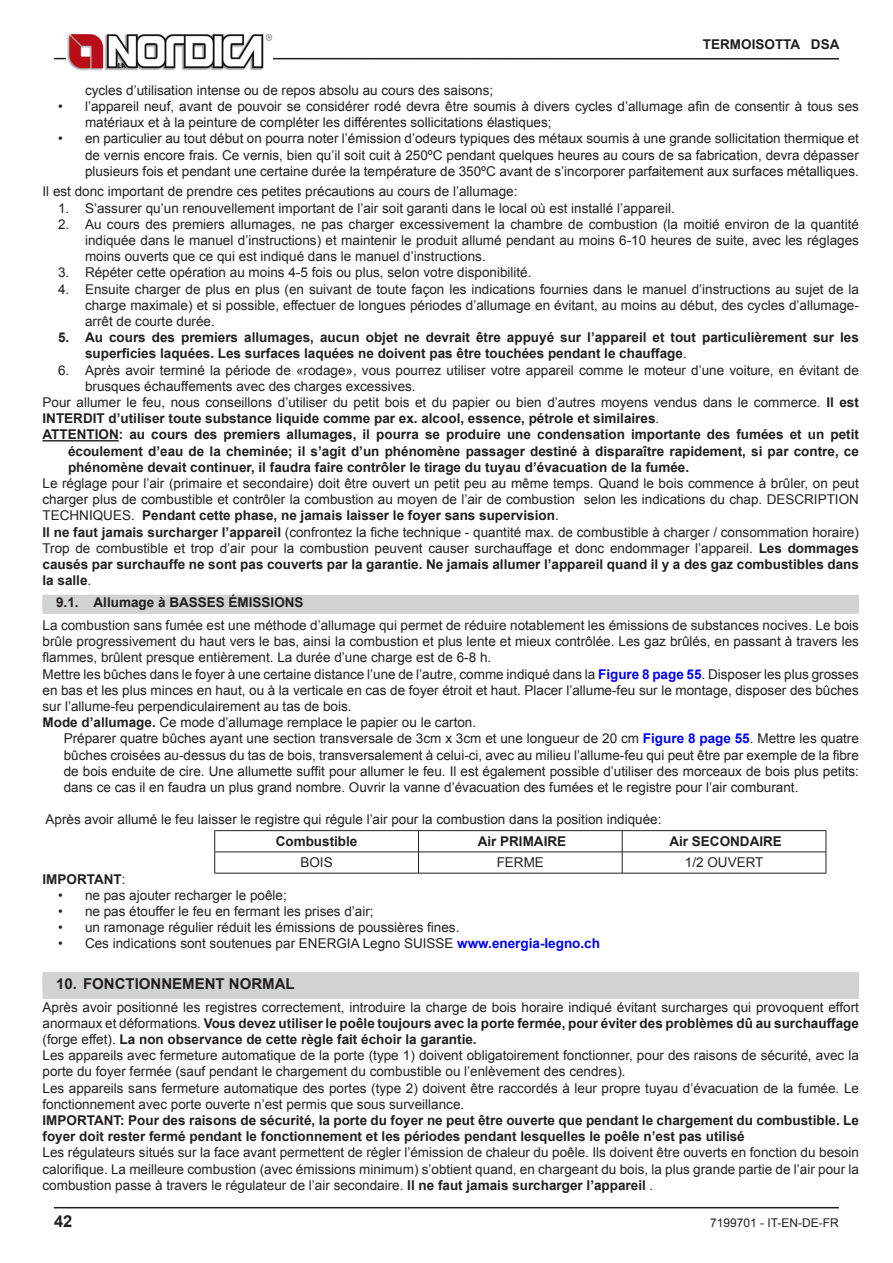
<style>
.page{position:relative;width:893px;height:1263px;background:#fff}
.page>*{position:absolute;margin:0;border:0;box-sizing:border-box;transform-origin:0 0}
.t1{font:700 16.5px "Arial";color:#231f20}
.t2{font:700 15px "Arial";color:#231f20}
.t3{font:13.5px/16.2px "Arial";color:#231f20;text-align:justify}
.t4{font:700 13.5px/16.2px "Arial";color:#231f20}
.t5{font:12px "Arial";color:#231f20}
.s1{font-weight:400}
.s2{font-weight:700}
.s3{font-weight:700;color:#00f}
</style>
<div class="page">
<hr style="left:54px;top:1207px;width:785px;height:1px;background:#231f20">
<hr style="left:54px;top:58px;width:785px;height:2px;background:#231f20">
<img style="left:66px;top:34px;width:206px;height:36px">
<hr style="left:43px;top:440px;width:76px;height:1px;background:#231f20">
<div style="left:43px;top:599px;width:816px;height:15px;background:#d1d2d4"></div>
<div style="left:43px;top:595px;width:816px;height:15px;background:#d1d2d4"></div>
<div style="left:43px;top:972px;width:816px;height:27px;background:#d1d2d4"></div>
<hr style="left:622px;top:830px;width:204px;height:1px;background:#231f20">
<hr style="left:622px;top:852px;width:204px;height:1px;background:#231f20">
<svg style="left:826px;top:831px;width:1px;height:42px"></svg>
<hr style="left:418px;top:873px;width:204px;height:1px;background:#231f20">
<hr style="left:215px;top:830px;width:203px;height:1px;background:#231f20">
<hr style="left:418px;top:830px;width:204px;height:1px;background:#231f20">
<svg style="left:622px;top:831px;width:1px;height:42px"></svg>
<svg style="left:214px;top:831px;width:1px;height:42px"></svg>
<hr style="left:215px;top:852px;width:203px;height:1px;background:#231f20">
<hr style="left:215px;top:873px;width:203px;height:1px;background:#231f20">
<svg style="left:418px;top:831px;width:1px;height:42px"></svg>
<hr style="left:418px;top:852px;width:204px;height:1px;background:#231f20">
<hr style="left:622px;top:873px;width:204px;height:1px;background:#231f20">
<p class="t4" style="left:703px;top:36px;width:138px">TERMOISOTTA DSA</p>
<p class="t3" style="left:85px;top:82px;width:410px">cycles d’utilisation intense ou de repos absolu au cours des saisons;</p>
<p class="t3" style="left:85px;top:98px;width:775px;text-indent:-27px">• l’appareil neuf, avant de pouvoir se considérer rodé devra être soumis à divers cycles d’allumage afin de consentir à tous ses matériaux et à la peinture de compléter les différentes sollicitations élastiques;</p>
<p class="t3" style="left:85px;top:131px;width:775px;text-indent:-27px">• en particulier au tout début on pourra noter l’émission d’odeurs typiques des métaux soumis à une grande sollicitation thermique et de vernis encore frais. Ce vernis, bien qu’il soit cuit à 250ºC pendant quelques heures au cours de sa fabrication, devra dépasser plusieurs fois et pendant une certaine durée la température de 350ºC avant de s’incorporer parfaitement aux surfaces métalliques.</p>
<p class="t3" style="left:43px;top:184px;width:476px">Il est donc important de prendre ces petites précautions au cours de l’allumage:</p>
<p class="t3" style="left:58px;top:200px;width:618px">1. S’assurer qu’un renouvellement important de l’air soit garanti dans le local où est installé l’appareil.</p>
<p class="t3" style="left:85px;top:216px;width:775px;text-indent:-27px">2. Au cours des premiers allumages, ne pas charger excessivement la chambre de combustion (la moitié environ de la quantité indiquée dans le manuel d’instructions) et maintenir le produit allumé pendant au moins 6-10 heures de suite, avec les réglages moins ouverts que ce qui est indiqué dans le manuel d’instructions.</p>
<p class="t3" style="left:58px;top:265px;width:475px">3. Répéter cette opération au moins 4-5 fois ou plus, selon votre disponibilité.</p>
<p class="t3" style="left:85px;top:281px;width:775px;text-indent:-27px">4. Ensuite charger de plus en plus (en suivant de toute façon les indications fournies dans le manuel d’instructions au sujet de la charge maximale) et si possible, effectuer de longues périodes d’allumage en évitant, au moins au début, des cycles d’allumage&shy;arrêt de courte durée.</p>
<p class="t4" style="left:85px;top:330px;width:775px;text-indent:-27px">5. Au cours des premiers allumages, aucun objet ne devrait être appuyé sur l’appareil et tout particulièrement sur les superficies laquées. Les surfaces laquées ne doivent pas être touchées pendant le chauffage<span class="s1">.</span></p>
<p class="t3" style="left:58px;top:362px;width:802px">6. Après avoir terminé la période de «rodage», vous pourrez utiliser votre appareil comme le moteur d’une voiture, en évitant de</p>
<p class="t3" style="left:85px;top:378px;width:332px">brusques échauffements avec des charges excessives.</p>
<p class="t3" style="left:43px;top:394px;width:818px">Pour allumer le feu, nous conseillons d’utiliser du petit bois et du papier ou bien d’autres moyens vendus dans le commerce. <span class="s2">Il est</span></p>
<p class="t4" style="left:43px;top:411px;width:618px">INTERDIT d’utiliser toute substance liquide comme par ex. alcool, essence, pétrole et similaires<span class="s1">.</span></p>
<p class="t4" style="left:43px;top:427px;width:818px">ATTENTION: au cours des premiers allumages, il pourra se produire une condensation importante des fumées et un petit</p>
<p class="t4" style="left:68px;top:443px;width:792px">écoulement d’eau de la cheminée; il s’agit d’un phénomène passager destiné à disparaître rapidement, si par contre, ce</p>
<p class="t4" style="left:68px;top:459px;width:623px">phénomène devait continuer, il faudra faire contrôler le tirage du tuyau d’évacuation de la fumée.</p>
<p class="t3" style="left:43px;top:475px;width:818px;text-align:left">Le réglage pour l’air (primaire et secondaire) doit être ouvert un petit peu au même temps. Quand le bois commence à brûler, on peut charger plus de combustible et contrôler la combustion au moyen de l’air de combustion selon les indications du chap. DESCRIPTION TECHNIQUES. <span class="s2">Pendant cette phase, ne jamais laisser le foyer sans supervision</span>.<br><span class="s2">Il ne faut jamais surcharger l’appareil</span> (confrontez la fiche technique - quantité max. de combustible à charger / consommation horaire)<br>Trop de combustible et trop d’air pour la combustion peuvent causer surchauffage et donc endommager l’appareil. <span class="s2">Les dommages causés par surchauffe ne sont pas couverts par la garantie. Ne jamais allumer l’appareil quand il y a des gaz combustibles dans la salle</span>.</p>
<p class="t4" style="left:56px;top:595px;width:249px">9.1. Allumage à BASSES ÉMISSIONS</p>
<p class="t3" style="left:43px;top:617px;width:818px;text-align:left">La combustion sans fumée est une méthode d’allumage qui permet de réduire notablement les émissions de substances nocives. Le bois brûle progressivement du haut vers le bas, ainsi la combustion et plus lente et mieux contrôlée. Les gaz brûlés, en passant à travers les flammes, brûlent presque entièrement. La durée d’une charge est de 6-8 h.<br>Mettre les bûches dans le foyer à une certaine distance l’une de l’autre, comme indiqué dans la <span class="s3">Figure 8 page 55</span>. Disposer les plus grosses en bas et les plus minces en haut, ou à la verticale en cas de foyer étroit et haut. Placer l’allume-feu sur le montage, disposer des bûches sur l’allume-feu perpendiculairement au tas de bois.<br><span class="s2">Mode d’allumage.</span> Ce mode d’allumage remplace le papier ou le carton.</p>
<p class="t3" style="left:64px;top:731px;width:797px">Préparer quatre bûches ayant une section transversale de 3cm x 3cm et une longueur de 20 cm <span class="s3">Figure 8 page 55</span>. Mettre les quatre bûches croisées au-dessus du tas de bois, transversalement à celui-ci, avec au milieu l’allume-feu qui peut être par exemple de la fibre de bois enduite de cire. Une allumette suffit pour allumer le feu. Il est également possible d’utiliser des morceaux de bois plus petits: dans ce cas il en faudra un plus grand nombre. Ouvrir la vanne d’évacuation des fumées et le registre pour l’air comburant.</p>
<p class="t3" style="left:46px;top:812px;width:617px">Après avoir allumé le feu laisser le registre qui régule l’air pour la combustion dans la position indiquée:</p>
<p class="t4" style="left:276px;top:834px;width:83px">Combustible</p>
<p class="t4" style="left:478px;top:834px;width:90px">Air PRIMAIRE</p>
<p class="t4" style="left:669px;top:834px;width:114px">Air SECONDAIRE</p>
<p class="t3" style="left:300px;top:855px;width:34px">BOIS</p>
<p class="t3" style="left:497px;top:855px;width:49px">FERME</p>
<p class="t3" style="left:685px;top:855px;width:80px">1/2 OUVERT</p>
<p class="t4" style="left:43px;top:871px;width:84px">IMPORTANT<span class="s1">:</span></p>
<p class="t3" style="left:58px;top:887px;width:230px">• ne pas ajouter recharger le poêle;</p>
<p class="t3" style="left:58px;top:903px;width:317px">• ne pas étouffer le feu en fermant les prises d’air;</p>
<p class="t3" style="left:58px;top:919px;width:403px">• un ramonage régulier réduit les émissions de poussières fines.</p>
<p class="t3" style="left:58px;top:936px;width:543px">• Ces indications sont soutenues par ENERGIA Legno SUISSE <span class="s3">www.energia-legno.ch</span></p>
<p class="t2" style="left:56px;top:974px;width:240px">10. FONCTIONNEMENT NORMAL</p>
<p class="t3" style="left:43px;top:999px;width:818px;text-align:left">Après avoir positionné les registres correctement, introduire la charge de bois horaire indiqué évitant surcharges qui provoquent effort anormaux et déformations. <span class="s2">Vous devez utiliser le poêle toujours avec la porte fermée, pour éviter des problèmes dû au surchauffage </span>(forge effet). <span class="s2">La non observance de cette règle fait échoir la garantie.<br></span>Les appareils avec fermeture automatique de la porte (type 1) doivent obligatoirement fonctionner, pour des raisons de sécurité, avec la porte du foyer fermée (sauf pendant le chargement du combustible ou l’enlèvement des cendres).<br>Les appareils sans fermeture automatique des portes (type 2) doivent être raccordés à leur propre tuyau d’évacuation de la fumée. Le fonctionnement avec porte ouverte n’est permis que sous surveillance.</p>
<p class="t4" style="left:43px;top:1112px;width:818px">IMPORTANT: Pour des raisons de sécurité, la porte du foyer ne peut être ouverte que pendant le chargement du combustible. Le foyer doit rester fermé pendant le fonctionnement et les périodes pendant lesquelles le poêle n’est pas utilisé</p>
<p class="t3" style="left:43px;top:1145px;width:818px">Les régulateurs situés sur la face avant permettent de régler l’émission de chaleur du poêle. Ils doivent être ouverts en fonction du besoin calorifique. La meilleure combustion (avec émissions minimum) s’obtient quand, en chargeant du bois, la plus grande partie de l’air pour la combustion passe à travers le régulateur de l’air secondaire. <span class="s2">Il ne faut jamais surcharger l’appareil</span> .</p>
<p class="t1" style="left:54px;top:1210px;width:20px">42</p>
<p class="t5" style="left:710px;top:1215px;width:130px">7199701 - IT-EN-DE-FR</p>
</div>
